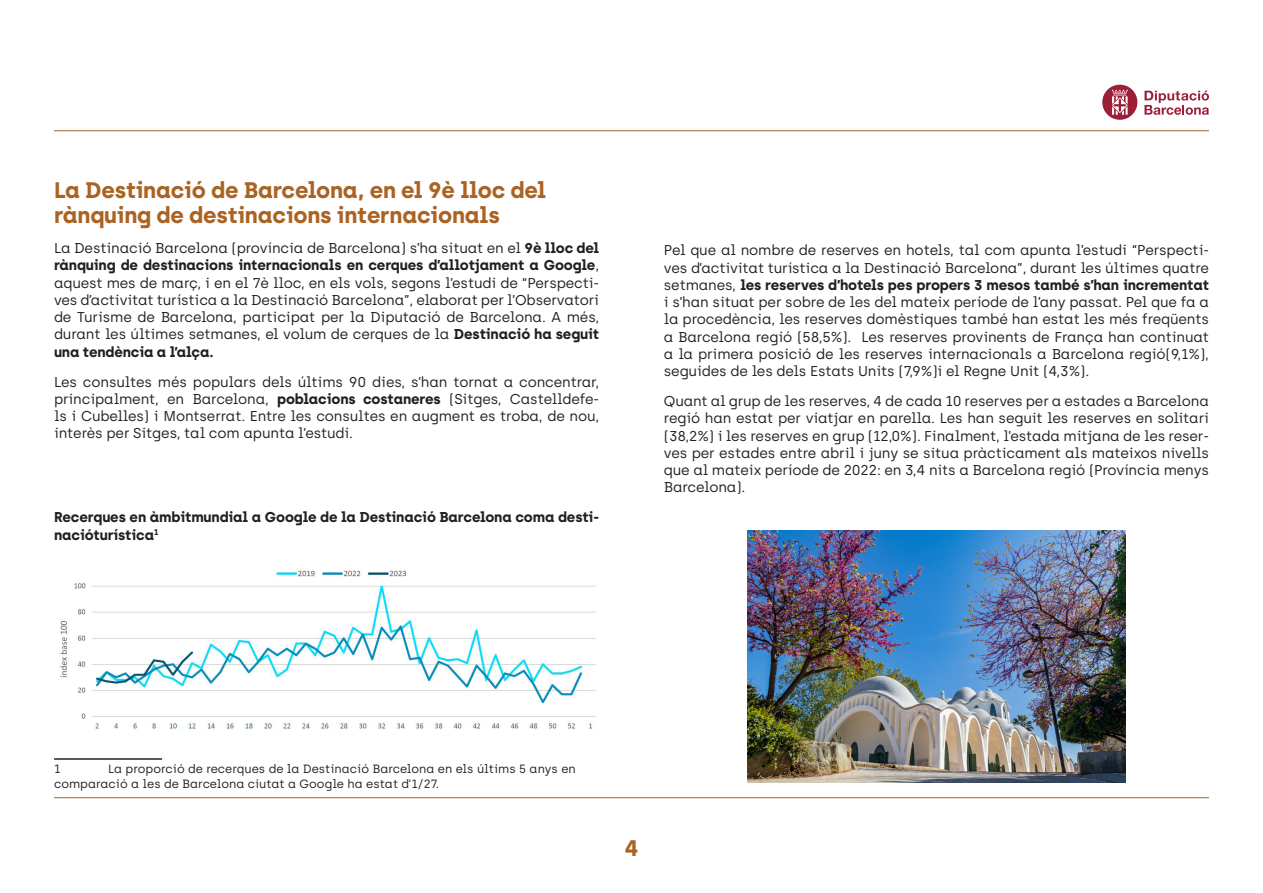
<style>
.page{position:relative;width:1263px;height:893px;background:#fff}
.page>*{position:absolute;margin:0;border:0;box-sizing:border-box;transform-origin:0 0}
.titulos{font:700 22.5px/25.5px "Archia";letter-spacing:-.01em;color:#aa6323}
.text_seguit{font:14.25px/17.2px "Archia";letter-spacing:-.01em;color:#231f20;text-align:justify}
.text_seguit-2{font:700 14.25px/17.2px "Archia";letter-spacing:-.01em;color:#231f20}
.t1{font:12px/14.4px "Archia";color:#231f20}
.s1{font-weight:700}
</style>
<div class="page">
<svg style="left:1144px;top:91px;width:65px;height:24px"></svg>
<svg style="left:1102px;top:85px;width:35px;height:35px"></svg>
<hr style="left:54px;top:130px;width:1155px;height:1px;background:#aa6323">
<hr style="left:54px;top:797px;width:1155px;height:1px;background:#aa6323">
<img style="left:59px;top:570px;width:537px;height:160px">
<hr style="left:54px;top:758px;width:108px;height:2px;background:#231f20">
<img style="left:747px;top:530px;width:379px;height:253px">
<p class="titulos" style="left:54px;top:177px;width:494px">La Destinació de Barcelona, en el 9è lloc del rànquing de destinacions internacionals</p>
<p class="text_seguit" style="left:54px;top:239px;width:547px">La Destinació Barcelona (província de Barcelona) s’ha situat en el <span class="s1">9è lloc del rànquing de destinacions internacionals en cerques d’allotjament a Google</span>, aquest mes de març, i en el 7è lloc, en els vols, segons l’estudi de “Perspecti&shy;ves d’activitat turística a la Destinació Barcelona”, elaborat per l’Observatori de Turisme de Barcelona, participat per la Diputació de Barcelona. A més, durant les últimes setmanes, el volum de cerques de la <span class="s1">Destinació ha seguit una tendència a l’alça.</span></p>
<p class="text_seguit" style="left:54px;top:373px;width:547px">Les consultes més populars dels últims 90 dies, s’han tornat a concentrar, principalment, en Barcelona, <span class="s1">poblacions costaneres</span> (Sitges, Castelldefe&shy;ls i Cubelles) i Montserrat. Entre les consultes en augment es troba, de nou, interès per Sitges, tal com apunta l’estudi.</p>
<p class="text_seguit-2" style="left:54px;top:508px;width:547px">Recerques en àmbitmundial a Google de la Destinació Barcelona coma desti&shy;nacióturística<sup>1</sup></p>
<p class="text_seguit" style="left:664px;top:242px;width:547px">Pel que al nombre de reserves en hotels, tal com apunta l’estudi “Perspecti&shy;ves d’activitat turística a la Destinació Barcelona”, durant les últimes quatre setmanes, <span class="s1">les reserves d’hotels pes propers 3 mesos també s’han incrementat </span>i s’han situat per sobre de les del mateix període de l’any passat. Pel que fa a la procedència, les reserves domèstiques també han estat les més freqüents a Barcelona regió (58,5%). Les reserves provinents de França han continuat a la primera posició de les reserves internacionals a Barcelona regió(9,1%), seguides de les dels Estats Units (7,9%)i el Regne Unit (4,3%).</p>
<p class="text_seguit" style="left:664px;top:392px;width:547px">Quant al grup de les reserves, 4 de cada 10 reserves per a estades a Barcelona regió han estat per viatjar en parella. Les han seguit les reserves en solitari (38,2%) i les reserves en grup (12,0%). Finalment, l’estada mitjana de les reser&shy;ves per estades entre abril i juny se situa pràcticament als mateixos nivells que al mateix període de 2022: en 3,4 nits a Barcelona regió (Província menys Barcelona).</p>
<p class="t1" style="left:54px;top:762px;width:523px;text-indent:54px">La proporció de recerques de la Destinació Barcelona en els últims 5 anys en comparació a les de Barcelona ciutat a Google ha estat d’1/27.</p>
<p class="t1" style="left:54px;top:762px;width:8px">1</p>
<p class="titulos" style="left:624px;top:835px;width:16px">4</p>
</div>
